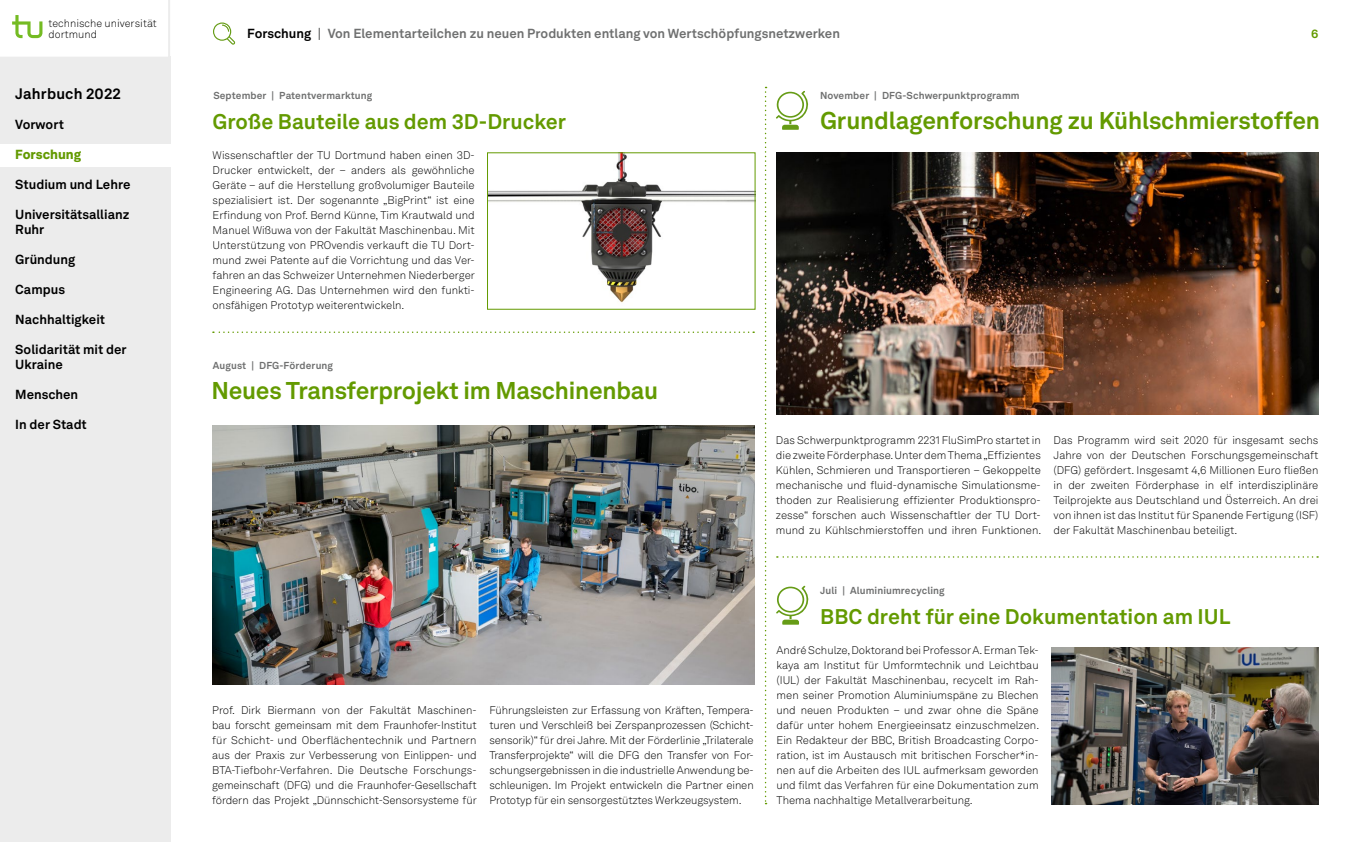
<style>
.page{position:relative;width:1361px;height:842px;background:#fff}
.page>*{position:absolute;margin:0;border:0;box-sizing:border-box;transform-origin:0 0}
.H3_Headline_24_30_WEB_Grün{font:700 24px "Akkurat LL";letter-spacing:-.01em;color:#639a00}
.H4_Headline_21_26_WEB_Grün{font:700 21px "Akkurat LL";color:#639a00}
.t1{font:700 15px "Akkurat LL";letter-spacing:.01em;color:#000}
.t2{font:700 13px/15px "Akkurat LL";color:#000}
.Z_Kapitel{font:700 13px "Akkurat LL";color:#6f7070}
.t3{font:900 13px "Akkurat LL";color:#639a00}
.t4{font:700 12px "Akkurat LL";color:#639a00}
.P_Fließtext_11_15{font:300 11px/15px "Akkurat LL";color:#000;text-align:justify}
.t5{font:300 10.7px/11.2px "Akkurat";color:#000}
.Z_Schlagwort{font:700 10px "Akkurat LL";letter-spacing:.01em;color:#6f7070}
.s1{color:#000}
</style>
<div class="page">
<div style="left:0;top:57px;width:170px;height:785px;background:#ececec"></div>
<svg style="left:12px;top:0;width:158px;height:57px"></svg>
<div style="left:0;top:144px;width:171px;height:22px;background:#fff"></div>
<svg style="left:213px;top:23px;width:22px;height:22px"></svg>
<img style="left:776px;top:153px;width:542px;height:261px">
<img style="left:1051px;top:648px;width:267px;height:156px">
<img style="left:212px;top:425px;width:543px;height:260px">
<img style="left:489px;top:155px;width:264px;height:148px">
<svg style="left:776px;top:91px;width:32px;height:38px"></svg>
<svg style="left:776px;top:586px;width:33px;height:38px"></svg>
<svg style="left:765px;top:87px;width:1px;height:717px"></svg>
<svg style="left:777px;top:556px;width:541px;height:2px"></svg>
<svg style="left:213px;top:331px;width:541px;height:2px"></svg>
<p class="t5" style="left:49px;top:18px;width:110px">technische universität dortmund</p>
<h3 class="t1" style="left:15px;top:82px;width:107px">Jahrbuch 2022</h3>
<p class="t2" style="left:15px;top:116px;width:50px">Vorwort</p>
<p class="t3" style="left:15px;top:144px;width:67px">Forschung</p>
<p class="t2" style="left:15px;top:176px;width:117px">Studium und Lehre</p>
<p class="t2" style="left:15px;top:206px;width:116px">Universitätsallianz<br>Ruhr</p>
<p class="t2" style="left:15px;top:251px;width:62px">Gründung</p>
<p class="t2" style="left:15px;top:281px;width:51px">Campus</p>
<p class="t2" style="left:15px;top:311px;width:91px">Nachhaltigkeit</p>
<p class="t2" style="left:15px;top:341px;width:113px">Solidarität mit der<br>Ukraine</p>
<p class="t2" style="left:15px;top:386px;width:64px">Menschen</p>
<p class="t2" style="left:15px;top:416px;width:73px">In der Stadt</p>
<p class="Z_Kapitel" style="left:247px;top:24px;width:594px"><span class="s1">Forschung</span> | Von Elementarteilchen zu neuen Produkten entlang von Wertschöpfungsnetzwerken</p>
<p class="t4" style="left:1311px;top:25px;width:9px">6</p>
<p class="Z_Schlagwort" style="left:213px;top:88px;width:161px">September | Patentvermarktung</p>
<p class="Z_Schlagwort" style="left:820px;top:88px;width:201px">November | DFG-Schwerpunktprogramm</p>
<h4 class="H4_Headline_21_26_WEB_Grün" style="left:213px;top:106px;width:355px">Große Bauteile aus dem 3D-Drucker</h4>
<p class="P_Fließtext_11_15" style="left:213px;top:148px;width:264px">Wissenschaftler der TU Dortmund haben einen 3D-Drucker entwickelt, der – anders als gewöhnliche Geräte – auf die Herstellung großvolumiger Bauteile spezialisiert ist. Der sogenannte „BigPrint“ ist eine Erfindung von Prof. Bernd Künne, Tim Krautwald und Manuel Wißuwa von der Fakultät Maschinenbau. Mit Unterstützung von PROvendis verkauft die TU Dort&shy;mund zwei Patente auf die Vorrichtung und das Ver&shy;fahren an das Schweizer Unternehmen Niederberger Engineering AG. Das Unternehmen wird den funkti&shy;onsfähigen Prototyp weiterentwickeln.</p>
<p class="Z_Schlagwort" style="left:213px;top:358px;width:122px">August | DFG-Förderung</p>
<h3 class="H3_Headline_24_30_WEB_Grün" style="left:211px;top:372px;width:448px">Neues Transferprojekt im Maschinenbau</h3>
<p class="P_Fließtext_11_15" style="left:212px;top:703px;width:266px">Prof. Dirk Biermann von der Fakultät Maschinen&shy;bau forscht gemeinsam mit dem Fraunhofer-Institut für Schicht- und Oberflächentechnik und Partnern aus der Praxis zur Verbesserung von Einlippen- und BTA-Tiefbohr-Verfahren. Die Deutsche Forschungs&shy;gemeinschaft (DFG) und die Fraunhofer-Gesellschaft fördern das Projekt „Dünnschicht-Sensorsysteme für</p>
<p class="P_Fließtext_11_15" style="left:489px;top:703px;width:266px">Führungsleisten zur Erfassung von Kräften, Tempera&shy;turen und Verschleiß bei Zerspanprozessen (Schicht&shy;sensorik)“ für drei Jahre. Mit der Förderlinie „Trilaterale Transferprojekte“ will die DFG den Transfer von For&shy;schungsergebnissen in die industrielle Anwendung be&shy;schleunigen. Im Projekt entwickeln die Partner einen Prototyp für ein sensorgestütztes Werkzeugsystem.</p>
<h3 class="H3_Headline_24_30_WEB_Grün" style="left:820px;top:102px;width:501px">Grundlagenforschung zu Kühlschmierstoffen</h3>
<p class="P_Fließtext_11_15" style="left:776px;top:433px;width:267px">Das Schwerpunktprogramm 2231 FluSimPro startet in die zweite Förderphase. Unter dem Thema „Effizientes Kühlen, Schmieren und Transportieren – Gekoppelte mechanische und fluid-dynamische Simulationsme&shy;thoden zur Realisierung effizienter Produktionspro&shy;zesse“ forschen auch Wissenschaftler der TU Dort&shy;mund zu Kühlschmierstoffen und ihren Funktionen.</p>
<p class="P_Fließtext_11_15" style="left:1053px;top:433px;width:266px">Das Programm wird seit 2020 für insgesamt sechs Jahre von der Deutschen Forschungsgemeinschaft (DFG) gefördert. Insgesamt 4,6 Millionen Euro fließen in der zweiten Förderphase in elf interdisziplinäre Teilprojekte aus Deutschland und Österreich. An drei von ihnen ist das Institut für Spanende Fertigung (ISF) der Fakultät Maschinenbau beteiligt.</p>
<p class="Z_Schlagwort" style="left:820px;top:583px;width:126px">Juli | Aluminiumrecycling</p>
<h4 class="H4_Headline_21_26_WEB_Grün" style="left:820px;top:601px;width:412px">BBC dreht für eine Dokumentation am IUL</h4>
<p class="P_Fließtext_11_15" style="left:776px;top:643px;width:264px">André Schulze, Doktorand bei Professor A. Erman Tek&shy;kaya am Institut für Umformtechnik und Leichtbau (IUL) der Fakultät Maschinenbau, recycelt im Rah&shy;men seiner Promotion Aluminiumspäne zu Blechen und neuen Produkten – und zwar ohne die Späne dafür unter hohem Energieeinsatz einzuschmelzen.<br>Ein Redakteur der BBC, British Broadcasting Corpo&shy;ration, ist im Austausch mit britischen Forscher*in&shy;nen auf die Arbeiten des IUL aufmerksam geworden und filmt das Verfahren für eine Dokumentation zum Thema nachhaltige Metallverarbeitung.</p>
</div>
